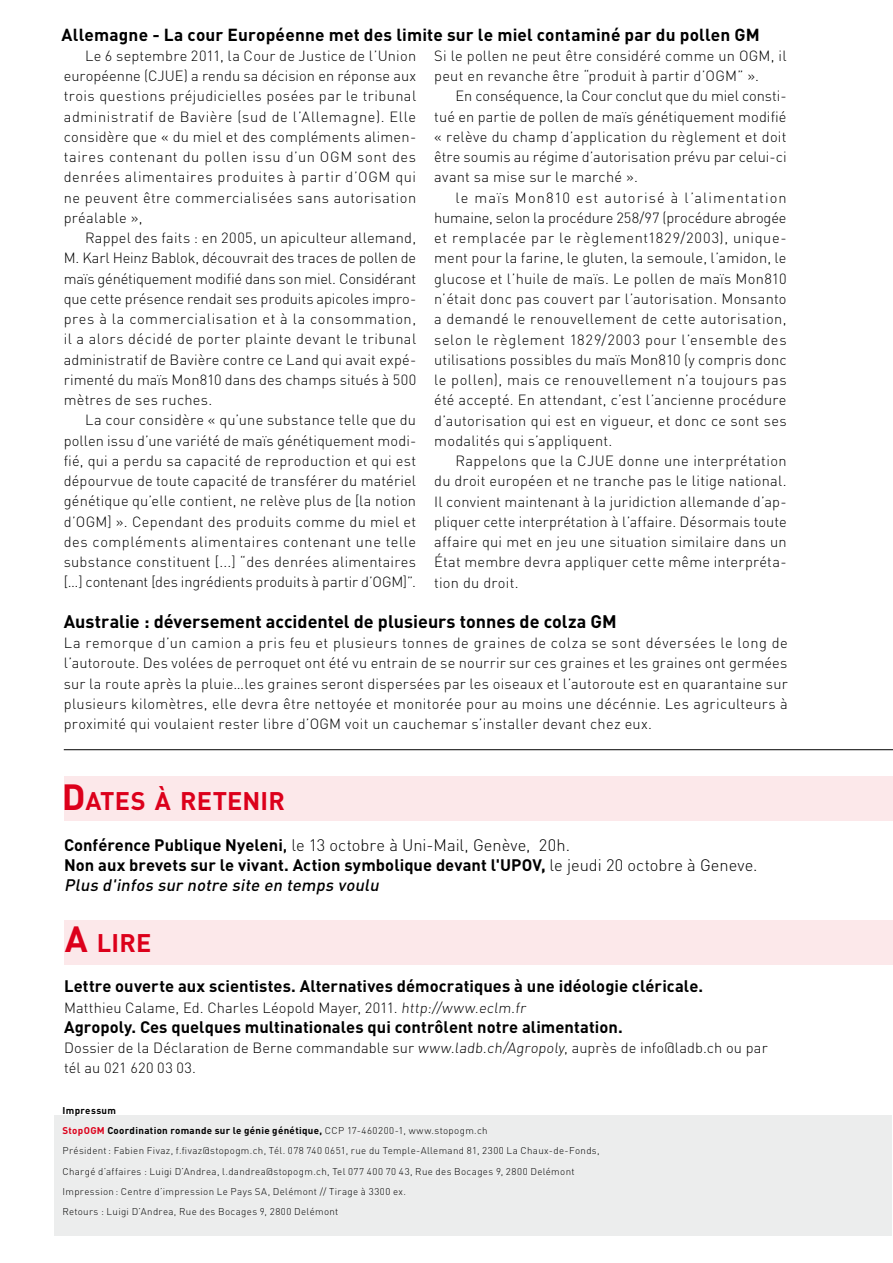
<style>
.page{position:relative;width:893px;height:1263px;background:#fff}
.page>*{position:absolute;margin:0;border:0;box-sizing:border-box;transform-origin:0 0}
.t1{font:700 25.2px "DIN";letter-spacing:.01em;color:#dc001b}
.t2{font:700 18px "DIN";color:#000}
.t3{font:700 17.25px "DIN";letter-spacing:.01em;color:#000}
.t4{font:700 16.5px/20.2px "DIN";letter-spacing:.005em;color:#000}
.t5{font:300 14.7px/20.2px "DIN";letter-spacing:.015em;color:#000;text-align:justify}
.t6{font:300 9.75px/20.2px "DIN";letter-spacing:.035em;color:#000}
.s1{font-size:36px}
.s2{font-weight:500}
.s3{font-weight:300}
.s4{font-weight:500;font-style:italic}
.s5{font-weight:700}
.s6{font-weight:700;color:#dc001b}
</style>
<div class="page">
<div style="left:64px;top:776px;width:829px;height:45px;background:#fce8ea"></div>
<div style="left:64px;top:920px;width:829px;height:44px;background:#fce8ea"></div>
<hr style="left:64px;top:749px;width:829px;height:1px;background:#000">
<div style="left:54px;top:1115px;width:838px;height:121px;background:#eceded"></div>
<p class="t3" style="left:62px;top:23px;width:700px">Allemagne - La cour Européenne met des limite sur le miel contaminé par du pollen GM</p>
<p class="t5" style="left:64px;top:45px;width:354px;text-indent:21px">Le 6 septembre 2011, la Cour de Justice de l’Union européenne (CJUE) a rendu sa décision en réponse aux trois questions préjudicielles posées par le tribunal administratif de Bavière (sud de l’Allemagne). Elle considère que « du miel et des compléments alimen&shy;taires contenant du pollen issu d’un OGM sont des denrées alimentaires produites à partir d’OGM qui ne peuvent être commercialisées sans autorisation préalable »,</p>
<p class="t5" style="left:64px;top:227px;width:354px;text-indent:21px">Rappel des faits : en 2005, un apiculteur allemand, M. Karl Heinz Bablok, découvrait des traces de pollen de maïs génétiquement modifié dans son miel. Considérant que cette présence rendait ses produits apicoles impro&shy;pres à la commercialisation et à la consommation, il a alors décidé de porter plainte devant le tribunal administratif de Bavière contre ce Land qui avait expé&shy;rimenté du maïs Mon810 dans des champs situés à 500 mètres de ses ruches.</p>
<p class="t5" style="left:64px;top:409px;width:354px;text-indent:21px">La cour considère « qu’une substance telle que du pollen issu d’une variété de maïs génétiquement modi&shy;fié, qui a perdu sa capacité de reproduction et qui est dépourvue de toute capacité de transférer du matériel génétique qu’elle contient, ne relève plus de [la notion d’OGM] ». Cependant des produits comme du miel et des compléments alimentaires contenant une telle substance constituent [...] “des denrées alimentaires […] contenant [des ingrédients produits à partir d’OGM]”.</p>
<p class="t5" style="left:434px;top:45px;width:354px">Si le pollen ne peut être considéré comme un OGM, il peut en revanche être “produit à partir d’OGM” ».</p>
<p class="t5" style="left:434px;top:85px;width:354px;text-indent:21px">En conséquence, la Cour conclut que du miel consti&shy;tué en partie de pollen de maïs génétiquement modifié « relève du champ d’application du règlement et doit être soumis au régime d’autorisation prévu par celui-ci avant sa mise sur le marché ».</p>
<p class="t5" style="left:434px;top:187px;width:354px;text-indent:21px">le maïs Mon810 est autorisé à l’alimentation humaine, selon la procédure 258/97 (procédure abrogée et remplacée par le règlement1829/2003), unique&shy;ment pour la farine, le gluten, la semoule, l’amidon, le glucose et l’huile de maïs. Le pollen de maïs Mon810 n’était donc pas couvert par l’autorisation. Monsanto a demandé le renouvellement de cette autorisation, selon le règlement 1829/2003 pour l’ensemble des utilisations possibles du maïs Mon810 (y compris donc le pollen), mais ce renouvellement n’a toujours pas été accepté. En attendant, c’est l’ancienne procédure d’autorisation qui est en vigueur, et donc ce sont ses modalités qui s’appliquent.</p>
<p class="t5" style="left:434px;top:450px;width:354px;text-indent:21px">Rappelons que la CJUE donne une interprétation du droit européen et ne tranche pas le litige national.<br>Il convient maintenant à la juridiction allemande d’ap&shy;pliquer cette interprétation à l’affaire. Désormais toute affaire qui met en jeu une situation similaire dans un État membre devra appliquer cette même interpréta&shy;tion du droit.</p>
<p class="t2" style="left:64px;top:609px;width:554px">Australie : déversement accidentel de plusieurs tonnes de colza GM</p>
<p class="t5" style="left:64px;top:632px;width:725px">La remorque d’un camion a pris feu et plusieurs tonnes de graines de colza se sont déversées le long de l’autoroute. Des volées de perroquet ont été vu entrain de se nourrir sur ces graines et les graines ont germées sur la route après la pluie…les graines seront dispersées par les oiseaux et l’autoroute est en quarantaine sur plusieurs kilomètres, elle devra être nettoyée et monitorée pour au moins une décénnie. Les agriculteurs à proximité qui voulaient rester libre d’OGM voit un cauchemar s’installer devant chez eux.</p>
<h1 class="t1" style="left:62px;top:784px;width:224px"><span class="s1">D</span>ATES À RETENIR</h1>
<p class="t4" style="left:64px;top:834px;width:695px">Conférence Publique Nyeleni<span class="s2">,</span> <span class="s3">le 13 octobre à Uni-Mail, Genève, 20h.<br></span>Non aux brevets sur le vivant. Action symbolique devant l'UPOV, <span class="s3">le jeudi 20 octobre à Geneve.<br></span><span class="s4">Plus d'infos sur notre site en temps voulu</span></p>
<h1 class="t1" style="left:65px;top:926px;width:88px"><span class="s1">A</span> LIRE</h1>
<p class="t4" style="left:64px;top:976px;width:640px">Lettre ouverte aux scientistes. Alternatives démocratiques à une idéologie cléricale.</p>
<p class="t5" style="left:64px;top:997px;width:465px">Matthieu Calame, Ed. Charles Léopold Mayer, 2011. http://www.eclm.fr</p>
<p class="t4" style="left:64px;top:1016px;width:560px">Agropoly. Ces quelques multinationales qui contrôlent notre alimentation.</p>
<p class="t5" style="left:64px;top:1037px;width:705px">Dossier de la Déclaration de Berne commandable sur www.ladb.ch/Agropoly, auprès de info@ladb.ch ou par tél au 021 620 03 03.</p>
<p class="t6" style="left:63px;top:1100px;width:539px"><span class="s5">Impressum<br></span><span class="s6">StopOGM</span> <span class="s5">Coordination romande sur le génie génétique,</span> CCP 17-460200-1, www.stopogm.ch<br>Président: Fabien Fivaz, f.fivaz@stopogm.ch, Tél. 078 740 0651, rue du Temple-Allemand 81, 2300 La Chaux-de-Fonds, Chargé d’affaires : Luigi D’Andrea, l.dandrea@stopogm.ch, Tel 077 400 70 43, Rue des Bocages 9, 2800 Delémont Impression: Centre d’impression Le Pays SA, Delémont // Tirage à 3300 ex.<br>Retours : Luigi D’Andrea, Rue des Bocages 9, 2800 Delémont</p>
</div>
